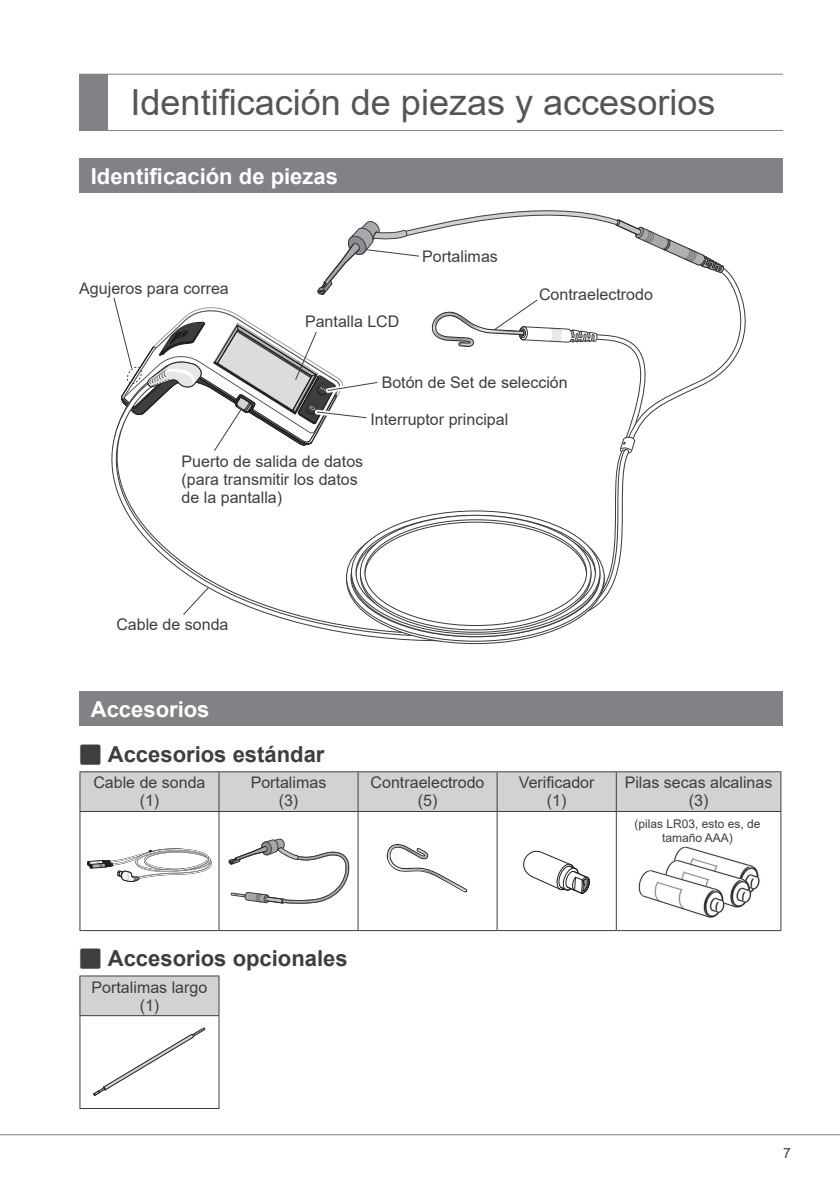
<style>
.page{position:relative;width:840px;height:1191px;background:#fff}
.page>*{position:absolute;margin:0;border:0;box-sizing:border-box;transform-origin:0 0}
.t1{font:36px "Arial";color:#545557}
.t2{font:700 22px/45px "Arial";color:#3e3e3f}
.t3{font:700 22px "Arial";color:#fff}
.t4{font:16px/18px "Arial";color:#3e3e3f;text-align:center}
.t5{font:14px "Arial";color:#3e3e3f}
.t6{font:12px/14px "Arial";color:#3e3e3f;text-align:center}
.s1{color:#fff}
.s2{font-family:"Shin Go Pro";font-weight:500}
</style>
<div class="page">
<hr style="left:0;top:1134px;width:839px;height:1px;background:#808285">
<hr style="left:79px;top:130px;width:703px;height:1px;background:#808285">
<hr style="left:79px;top:74px;width:703px;height:1px;background:#808285">
<div style="left:79px;top:74px;width:29px;height:56px;background:#808285"></div>
<div style="left:79px;top:692px;width:703px;height:34px;background:#808285"></div>
<div style="left:79px;top:159px;width:703px;height:34px;background:#808285"></div>
<svg style="left:111px;top:442px;width:470px;height:203px"></svg>
<svg style="left:113px;top:210px;width:633px;height:407px"></svg>
<div style="left:80px;top:772px;width:700px;height:39px;background:#d1d2d4"></div>
<hr style="left:79px;top:771px;width:140px;height:1px;background:#3e3e3f">
<hr style="left:79px;top:772px;width:1px;height:39px;background:#3e3e3f">
<hr style="left:219px;top:771px;width:139px;height:1px;background:#3e3e3f">
<hr style="left:218px;top:772px;width:1px;height:39px;background:#3e3e3f">
<hr style="left:358px;top:771px;width:139px;height:1px;background:#3e3e3f">
<hr style="left:357px;top:772px;width:1px;height:39px;background:#3e3e3f">
<hr style="left:497px;top:771px;width:119px;height:1px;background:#3e3e3f">
<hr style="left:496px;top:772px;width:1px;height:39px;background:#3e3e3f">
<hr style="left:616px;top:771px;width:165px;height:1px;background:#3e3e3f">
<hr style="left:615px;top:772px;width:1px;height:39px;background:#3e3e3f">
<hr style="left:780px;top:772px;width:1px;height:39px;background:#3e3e3f">
<hr style="left:79px;top:811px;width:140px;height:1px;background:#3e3e3f">
<hr style="left:79px;top:812px;width:1px;height:118px;background:#3e3e3f">
<hr style="left:219px;top:811px;width:139px;height:1px;background:#3e3e3f">
<hr style="left:218px;top:812px;width:1px;height:118px;background:#3e3e3f">
<hr style="left:358px;top:811px;width:139px;height:1px;background:#3e3e3f">
<hr style="left:357px;top:812px;width:1px;height:118px;background:#3e3e3f">
<hr style="left:497px;top:811px;width:119px;height:1px;background:#3e3e3f">
<hr style="left:496px;top:812px;width:1px;height:118px;background:#3e3e3f">
<hr style="left:616px;top:811px;width:165px;height:1px;background:#3e3e3f">
<hr style="left:615px;top:812px;width:1px;height:118px;background:#3e3e3f">
<hr style="left:780px;top:812px;width:1px;height:118px;background:#3e3e3f">
<hr style="left:79px;top:930px;width:140px;height:1px;background:#3e3e3f">
<hr style="left:219px;top:930px;width:139px;height:1px;background:#3e3e3f">
<hr style="left:358px;top:930px;width:139px;height:1px;background:#3e3e3f">
<hr style="left:497px;top:930px;width:119px;height:1px;background:#3e3e3f">
<hr style="left:616px;top:930px;width:165px;height:1px;background:#3e3e3f">
<svg style="left:87px;top:848px;width:124px;height:34px"></svg>
<svg style="left:228px;top:838px;width:121px;height:66px"></svg>
<svg style="left:386px;top:844px;width:81px;height:48px"></svg>
<svg style="left:523px;top:850px;width:67px;height:43px"></svg>
<img style="left:638px;top:846px;width:122px;height:72px">
<div style="left:80px;top:976px;width:139px;height:39px;background:#d1d2d4"></div>
<hr style="left:79px;top:975px;width:140px;height:1px;background:#3e3e3f">
<hr style="left:79px;top:976px;width:1px;height:39px;background:#3e3e3f">
<hr style="left:218px;top:976px;width:1px;height:39px;background:#3e3e3f">
<hr style="left:79px;top:1015px;width:140px;height:1px;background:#3e3e3f">
<hr style="left:79px;top:1016px;width:1px;height:92px;background:#3e3e3f">
<hr style="left:218px;top:1016px;width:1px;height:92px;background:#3e3e3f">
<hr style="left:79px;top:1108px;width:140px;height:1px;background:#3e3e3f">
<svg style="left:93px;top:1027px;width:112px;height:69px"></svg>
<h1 class="t1" style="left:130px;top:78px;width:586px">Identificación de piezas y accesorios</h1>
<h2 class="t3" style="left:91px;top:160px;width:248px">Identificación de piezas</h2>
<p class="t4" style="left:79px;top:280px;width:151px">Agujeros para correa</p>
<p class="t4" style="left:305px;top:312px;width:96px">Pantalla LCD</p>
<p class="t4" style="left:422px;top:247px;width:77px">Portalimas</p>
<p class="t4" style="left:538px;top:286px;width:115px">Contraelectrodo</p>
<p class="t4" style="left:381px;top:373px;width:187px">Botón de Set de selección</p>
<p class="t4" style="left:370px;top:410px;width:139px">Interruptor principal</p>
<p class="t4" style="left:181px;top:453px;width:183px;text-align:left">Puerto de salida de datos (para transmitir los datos de la pantalla)</p>
<p class="t4" style="left:116px;top:615px;width:114px">Cable de sonda</p>
<h2 class="t2" style="left:79px;top:687px;width:246px;text-indent:11px"><span class="s1">Accesorios<br></span><span class="s2">⹅</span> Accesorios estándar</h2>
<p class="t4" style="left:93px;top:773px;width:114px">Cable de sonda (1)</p>
<p class="t4" style="left:250px;top:773px;width:77px">Portalimas (3)</p>
<p class="t4" style="left:370px;top:773px;width:115px">Contraelectrodo (5)</p>
<p class="t4" style="left:518px;top:773px;width:77px">Verificador (1)</p>
<p class="t4" style="left:624px;top:773px;width:149px">Pilas secas alcalinas (3)</p>
<h2 class="t2" style="left:79px;top:936px;width:269px"><span class="s2">⹅</span> Accesorios opcionales</h2>
<p class="t4" style="left:92px;top:977px;width:117px">Portalimas largo (1)</p>
<p class="t6" style="left:634px;top:817px;width:128px">(pilas LR03, esto es, de tamaño AAA)</p>
<p class="t5" style="left:782px;top:1143px;width:9px">7</p>
</div>
